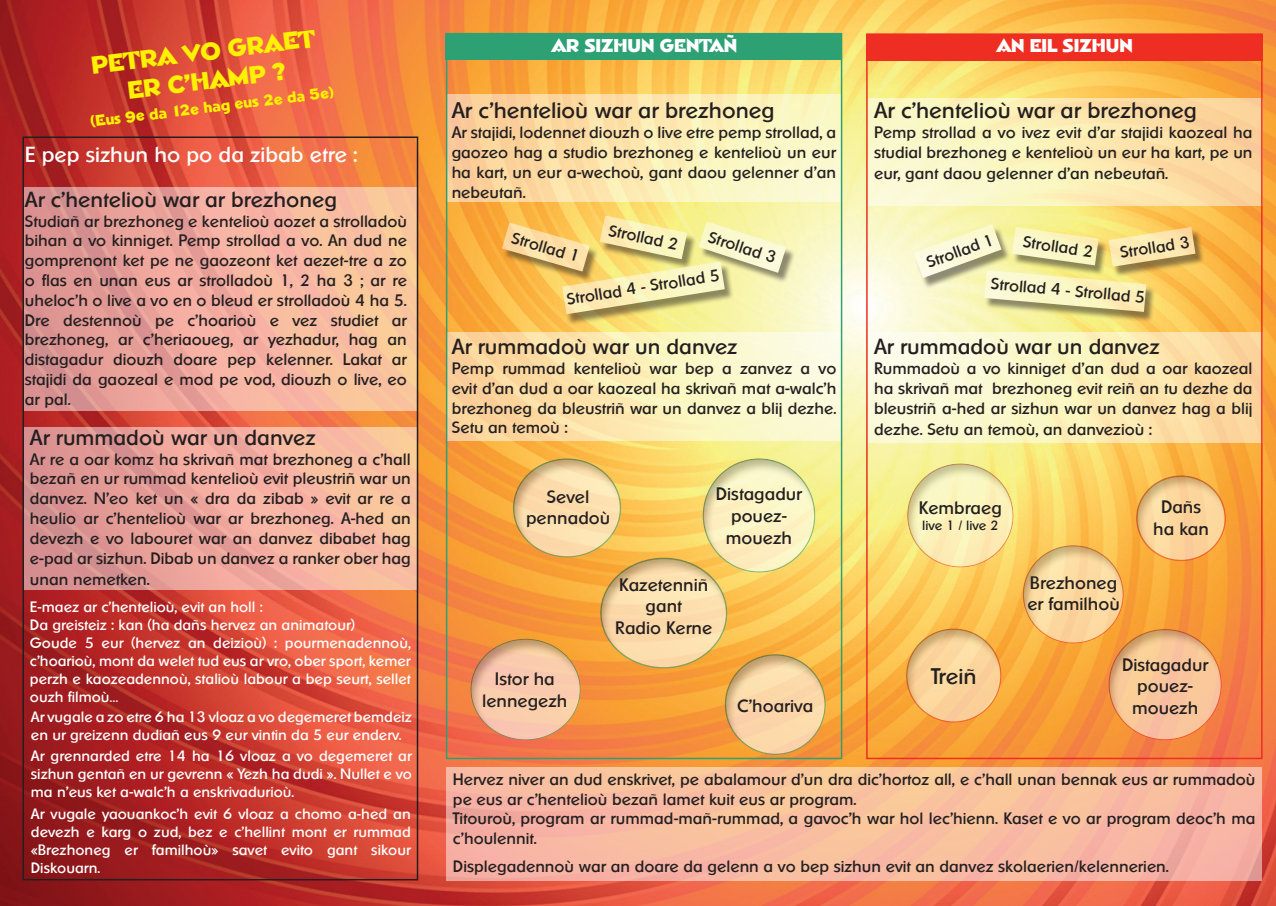
<style>
.page{position:relative;width:1276px;height:906px;background:#fff}
.page>*{position:absolute;margin:0;border:0;box-sizing:border-box;transform-origin:0 0}
.t1{font:800 24px/28.8px "Napoli";color:#fff101;text-align:center}
.t2{font:22.5px "Sharnay";color:#231f20}
.t3{font:21.75px "Sharnay";color:#231f20}
.t4{font:21.75px "Sharnay";color:#fff}
.t5{font:18px/21.6px "Sharnay";color:#231f20;text-align:center}
.t6{font:800 18px "Napoli";color:#fff}
.t7{font:16.5px/19.8px "Sharnay";color:#231f20;text-align:justify}
.t8{font:15px/18px "Sharnay";color:#fff;text-align:justify}
.t9{font:800 15px "Napoli";color:#fff101}
.t10{font:13.5px "Sharnay";color:#231f20}
</style>
<div class="page">
<img style="left:0;top:0;width:1276px;height:906px">
<div style="left:469px;top:637px;width:113px;height:104px;background:#231f20;opacity:.5"></div>
<svg style="left:446px;top:766px;width:816px;height:114px;background:#f7ba9f"></svg>
<svg style="left:26px;top:187px;width:389px;height:223px;background:#eead9c"></svg>
<svg style="left:26px;top:427px;width:389px;height:162px;background:#eca99b"></svg>
<div style="left:445px;top:34px;width:397px;height:26px;background:#2ea174"></div>
<div style="left:866px;top:34px;width:396px;height:27px;background:#ee2e22"></div>
<div style="left:598px;top:556px;width:130px;height:114px;background:#231f20;opacity:.5"></div>
<div style="left:511px;top:457px;width:110px;height:102px;background:#231f20;opacity:.5"></div>
<div style="left:23px;top:136px;width:395px;height:744px;border:2px solid #231f20"></div>
<div style="left:723px;top:652px;width:103px;height:104px;background:#231f20;opacity:.5"></div>
<div style="left:446px;top:94px;width:395px;height:108px;background:linear-gradient(to right,#fccd94,#fbffcf)"></div>
<div style="left:446px;top:332px;width:396px;height:108px;background:linear-gradient(to right,#fcd292,#fbffe2)"></div>
<svg style="left:786px;top:224px;width:9px;height:60px"></svg>
<svg style="left:563px;top:314px;width:171px;height:11px;background:#ecdc7a"></svg>
<svg style="left:502px;top:215px;width:284px;height:99px;background:#efda90"></svg>
<svg style="left:869px;top:98px;width:390px;height:107px;background:#fbeab6"></svg>
<div style="left:868px;top:332px;width:394px;height:110px;background:linear-gradient(to right,#faffe8,#fcda98)"></div>
<div style="left:1134px;top:474px;width:93px;height:88px;background:#231f20;opacity:.5"></div>
<div style="left:905px;top:462px;width:109px;height:106px;background:#231f20;opacity:.5"></div>
<div style="left:1107px;top:627px;width:115px;height:114px;background:#231f20;opacity:.5"></div>
<div style="left:1021px;top:544px;width:104px;height:101px;background:#231f20;opacity:.5"></div>
<div style="left:701px;top:457px;width:114px;height:116px;background:#231f20;opacity:.5"></div>
<div style="left:904px;top:627px;width:99px;height:96px;background:#231f20;opacity:.5"></div>
<div style="left:446px;top:33px;width:396px;height:726px;border:2px solid #2ea174"></div>
<div style="left:866px;top:33px;width:396px;height:726px;border:2px solid #ee2e22"></div>
<svg style="left:1195px;top:230px;width:10px;height:48px"></svg>
<svg style="left:985px;top:312px;width:171px;height:11px;background:#e7db82"></svg>
<svg style="left:913px;top:224px;width:282px;height:88px;background:#ede1a3"></svg>
<p class="t1" style="left:90px;top:50px;width:227px;rotate:-7deg">PETRA VO GRAET<br>ER C’HAMP ?</p>
<p class="t9" style="left:89px;top:111px;width:247px;rotate:-7deg">(Eus 9e da 12e hag eus 2e da 5e)</p>
<p class="t4" style="left:25px;top:142px;width:334px">E pep sizhun ho po da zibab etre :</p>
<p class="t3" style="left:25px;top:187px;width:314px">Ar c’hentelioù war ar brezhoneg</p>
<p class="t7" style="left:25px;top:211px;width:384px">Studiañ ar brezhoneg e kentelioù aozet a strolladoù bihan a vo kinniget. Pemp strollad a vo. An dud ne gomprenont ket pe ne gaozeont ket aezet-tre a zo o flas en unan eus ar strolladoù 1, 2 ha 3 ; ar re uheloc’h o live a vo en o bleud er strolladoù 4 ha 5.</p>
<p class="t7" style="left:25px;top:310px;width:384px">Dre destennoù pe c’hoarioù e vez studiet ar brezhoneg, ar c’heriaoueg, ar yezhadur, hag an distagadur diouzh doare pep kelenner. Lakat ar stajidi da gaozeal e mod pe vod, diouzh o live, eo ar pal.</p>
<p class="t3" style="left:30px;top:425px;width:287px">Ar rummadoù war un danvez</p>
<p class="t7" style="left:30px;top:449px;width:382px">Ar re a oar komz ha skrivañ mat brezhoneg a c’hall bezañ en ur rummad kentelioù evit pleustriñ war un danvez. N’eo ket un « dra da zibab » evit ar re a heulio ar c’hentelioù war ar brezhoneg. A-hed an devezh e vo labouret war an danvez dibabet hag e-pad ar sizhun. Dibab un danvez a ranker ober hag</p>
<p class="t7" style="left:30px;top:569px;width:121px">unan nemetken.</p>
<p class="t8" style="left:30px;top:597px;width:234px">E-maez ar c’hentelioù, evit an holl :</p>
<p class="t8" style="left:30px;top:615px;width:327px">Da greisteiz : kan (ha dañs hervez an animatour)</p>
<p class="t8" style="left:30px;top:633px;width:382px">Goude 5 eur (hervez an deizioù) : pourmenadennoù, c’hoarioù, mont da welet tud eus ar vro, ober sport, kemer perzh e kaozeadennoù, stalioù labour a bep seurt, sellet ouzh filmoù…</p>
<p class="t8" style="left:31px;top:708px;width:382px">Ar vugale a zo etre 6 ha 13 vloaz a vo degemeret bemdeiz en ur greizenn dudiañ eus 9 eur vintin da 5 eur enderv.</p>
<p class="t8" style="left:31px;top:747px;width:383px">Ar grennarded etre 14 ha 16 vloaz a vo degemeret ar sizhun gentañ en ur gevrenn « Yezh ha dudi ». Nullet e vo ma n’eus ket a-walc’h a enskrivadurioù.</p>
<p class="t8" style="left:31px;top:805px;width:381px">Ar vugale yaouankoc’h evit 6 vloaz a chomo a-hed an devezh e karg o zud, bez e c’hellint mont er rummad «Brezhoneg er familhoù» savet evito gant sikour Diskouarn.</p>
<p class="t6" style="left:552px;top:33px;width:187px">AR SIZHUN GENTAÑ</p>
<p class="t6" style="left:996px;top:32px;width:138px">AN EIL SIZHUN</p>
<p class="t2" style="left:452px;top:98px;width:324px">Ar c’hentelioù war ar brezhoneg</p>
<p class="t7" style="left:452px;top:123px;width:386px">Ar stajidi, lodennet diouzh o live etre pemp strollad, a gaozeo hag a studio brezhoneg e kentelioù un eur ha kart, un eur a-wechoù, gant daou gelenner d’an nebeutañ.</p>
<p class="t7" style="left:515px;top:228px;width:72px;rotate:16deg">Strollad 1</p>
<p class="t7" style="left:611px;top:220px;width:72px;rotate:12deg">Strollad 2</p>
<p class="t7" style="left:712px;top:227px;width:72px;rotate:18deg">Strollad 3</p>
<p class="t7" style="left:565px;top:289px;width:156px;rotate:-9deg">Strollad 4 - Strollad 5</p>
<p class="t3" style="left:452px;top:334px;width:287px">Ar rummadoù war un danvez</p>
<p class="t7" style="left:452px;top:358px;width:386px">Pemp rummad kentelioù war bep a zanvez a vo evit d’an dud a oar kaozeal ha skrivañ mat a-walc’h brezhoneg da bleustriñ war un danvez a blij dezhe.<br>Setu an temoù :</p>
<p class="t5" style="left:526px;top:485px;width:86px">Sevel pennadoù</p>
<p class="t5" style="left:716px;top:483px;width:88px">Distagadur</p>
<p class="t5" style="left:731px;top:505px;width:57px">pouez-</p>
<p class="t5" style="left:726px;top:526px;width:68px">mouezh</p>
<p class="t5" style="left:482px;top:668px;width:87px">Istor ha lennegezh</p>
<p class="t5" style="left:619px;top:574px;width:91px">Kazetenniñ gant</p>
<p class="t5" style="left:615px;top:617px;width:98px">Radio Kerne</p>
<p class="t5" style="left:737px;top:695px;width:78px">C’hoariva</p>
<p class="t2" style="left:874px;top:98px;width:324px">Ar c’hentelioù war ar brezhoneg</p>
<p class="t7" style="left:874px;top:122px;width:380px">Pemp strollad a vo ivez evit d’ar stajidi kaozeal ha studial brezhoneg e kentelioù un eur ha kart, pe un</p>
<p class="t7" style="left:874px;top:163px;width:296px">eur, gant daou gelenner d’an nebeutañ.</p>
<p class="t7" style="left:923px;top:253px;width:72px;rotate:-20deg">Strollad 1</p>
<p class="t7" style="left:1024px;top:232px;width:72px;rotate:8deg">Strollad 2</p>
<p class="t7" style="left:1118px;top:243px;width:72px;rotate:-9deg">Strollad 3</p>
<p class="t7" style="left:992px;top:274px;width:156px;rotate:5deg">Strollad 4 - Strollad 5</p>
<p class="t3" style="left:874px;top:335px;width:287px">Ar rummadoù war un danvez</p>
<p class="t7" style="left:874px;top:358px;width:380px">Rummadoù a vo kinniget d’an dud a oar kaozeal ha skrivañ mat brezhoneg evit reiñ an tu dezhe da bleustriñ a-hed ar sizhun war un danvez hag a blij</p>
<p class="t7" style="left:874px;top:420px;width:280px">dezhe. Setu an temoù, an danvezioù :</p>
<p class="t5" style="left:919px;top:497px;width:84px">Kembraeg</p>
<p class="t10" style="left:922px;top:518px;width:78px">live 1 / live 2</p>
<p class="t2" style="left:931px;top:664px;width:47px">Treiñ</p>
<p class="t5" style="left:1030px;top:572px;width:89px">Brezhoneg</p>
<p class="t5" style="left:1027px;top:593px;width:94px">er familhoù</p>
<p class="t5" style="left:1153px;top:496px;width:57px">Dañs ha kan</p>
<p class="t5" style="left:1122px;top:653px;width:88px">Distagadur pouez-</p>
<p class="t5" style="left:1132px;top:697px;width:68px">mouezh</p>
<p class="t7" style="left:453px;top:769px;width:804px">Hervez niver an dud enskrivet, pe abalamour d’un dra dic’hortoz all, e c’hall unan bennak eus ar rummadoù pe eus ar c’hentelioù bezañ lamet kuit eus ar program.</p>
<p class="t7" style="left:453px;top:808px;width:804px">Titouroù, program ar rummad-mañ-rummad, a gavoc’h war hol lec’hienn. Kaset e vo ar program deoc’h ma c’houlennit.</p>
<p class="t7" style="left:453px;top:857px;width:717px">Displegadennoù war an doare da gelenn a vo bep sizhun evit an danvez skolaerien/kelennerien.</p>
</div>
